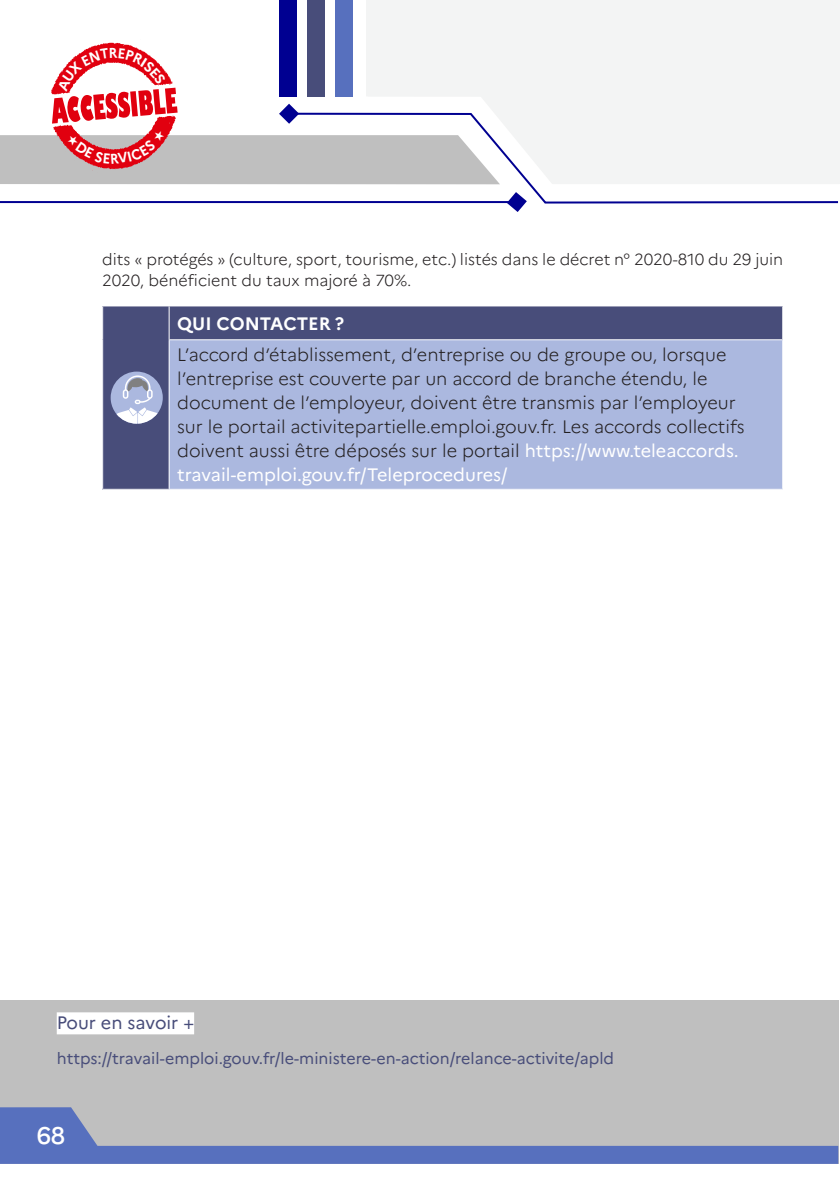
<style>
.page{position:relative;width:840px;height:1191px;background:#fff}
.page>*{position:absolute;margin:0;border:0;box-sizing:border-box;transform-origin:0 0}
.t1{font:500 24px "Marianne";color:#fff}
.t2{font:300 18px/24px "Marianne";color:#231f20}
.t3{font:18px "Marianne";color:#484d7a}
.t4{font:700 18px "Marianne";color:#fff}
.t5{font:300 16px/21.4px "Marianne";color:#231f20}
.t6{font:16px "Marianne";color:#484d7a}
.s1{font-weight:400;color:#fff}
</style>
<div class="page">
<div style="left:0;top:1000px;width:837px;height:163px;background:#bfbfbf"></div>
<svg style="left:0;top:1107px;width:837px;height:56px"></svg>
<svg style="left:285px;top:184px;width:553px;height:20px"></svg>
<svg style="left:506px;top:192px;width:20px;height:20px"></svg>
<hr style="left:0;top:201px;width:512px;height:2px;background:#000091">
<div style="left:279px;top:0;width:17px;height:96px;background:#000091"></div>
<div style="left:307px;top:0;width:17px;height:96px;background:#484d7a"></div>
<div style="left:335px;top:0;width:17px;height:96px;background:#5770be"></div>
<div style="left:367px;top:0;width:472px;height:184px;background:#f3f4f4"></div>
<div style="left:57px;top:1012px;width:137px;height:22px;background:#fff"></div>
<div style="left:103px;top:306px;width:66px;height:183px;background:#484d7a"></div>
<div style="left:169px;top:306px;width:613px;height:34px;background:#484d7a"></div>
<div style="left:169px;top:340px;width:613px;height:149px;background:#abb8df"></div>
<hr style="left:168px;top:306px;width:1px;height:33px;background:#fff">
<hr style="left:781px;top:306px;width:1px;height:33px;background:#fff">
<hr style="left:168px;top:339px;width:614px;height:1px;background:#fff">
<hr style="left:168px;top:340px;width:1px;height:149px;background:#fff">
<hr style="left:781px;top:340px;width:1px;height:149px;background:#fff">
<svg style="left:111px;top:371px;width:52px;height:53px"></svg>
<svg style="left:0;top:40px;width:499px;height:144px"></svg>
<p class="t5" style="left:102px;top:248px;width:682px">dits « protégés » (culture, sport, tourisme, etc.) listés dans le décret n° 2020-810 du 29 juin<br>2020, bénéficient du taux majoré à 70%.</p>
<p class="t4" style="left:177px;top:312px;width:168px">QUI CONTACTER ?</p>
<p class="t2" style="left:177px;top:343px;width:568px">L’accord d’établissement, d’entreprise ou de groupe ou, lorsque l’entreprise est couverte par un accord de branche étendu, le document de l’employeur, doivent être transmis par l’employeur sur le portail activitepartielle.emploi.gouv.fr. Les accords collectifs doivent aussi être déposés sur le portail <span class="s1">https://www.teleaccords. travail-emploi.gouv.fr/Teleprocedures/</span></p>
<p class="t3" style="left:57px;top:1011px;width:139px">Pour en savoir +</p>
<p class="t6" style="left:57px;top:1048px;width:558px">https://travail-emploi.gouv.fr/le-ministere-en-action/relance-activite/apld</p>
<h1 class="t1" style="left:37px;top:1121px;width:30px">68</h1>
</div>
